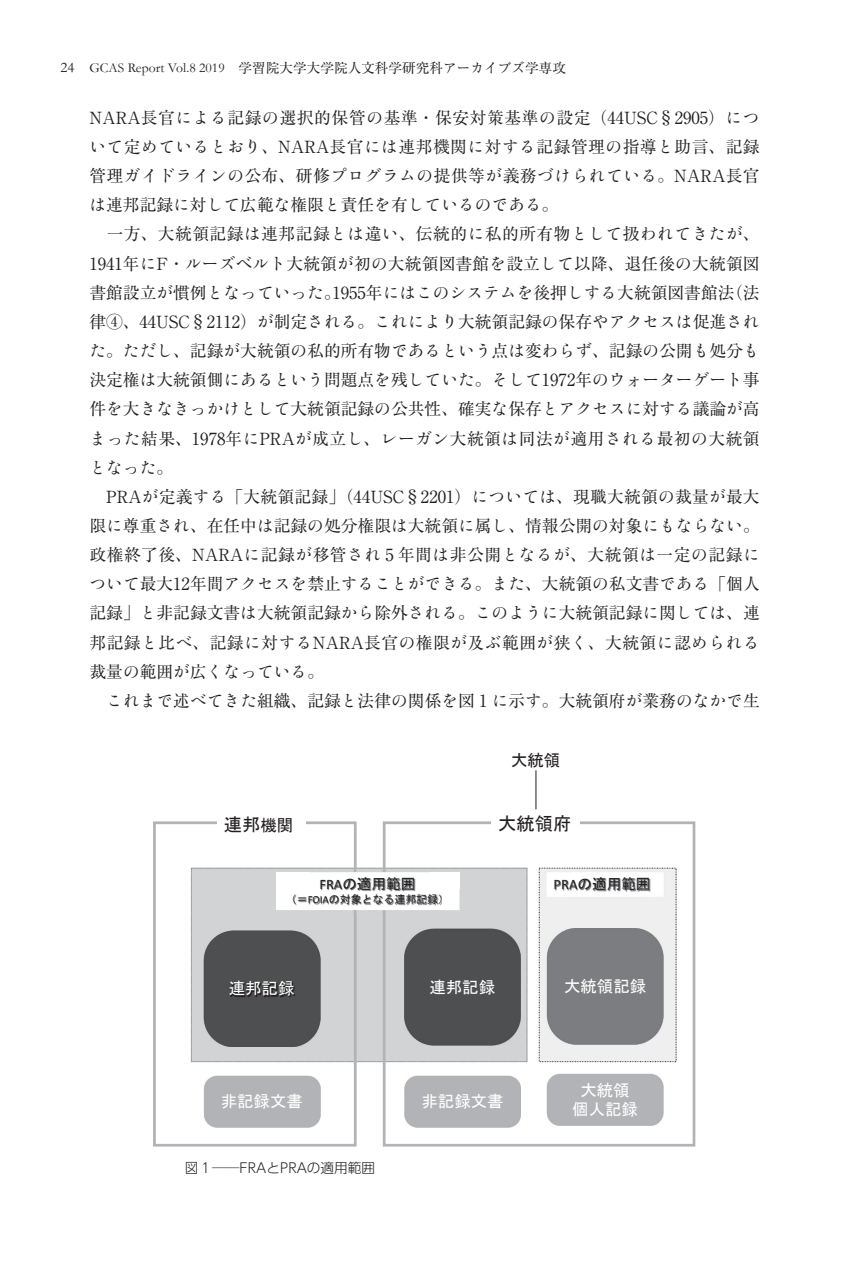
<style>
.page{position:relative;width:854px;height:1265px;background:#fff}
.page>*{position:absolute;margin:0;border:0;box-sizing:border-box;transform-origin:0 0}
.t1{font:18.2px "MS Gothic";color:#231f20}
.t2{font:16.8px/29.2px "Ryumin Pr 6 N";color:#231f20;text-align:justify}
.t3{font:16.8px/29.2px "Ryumin Std Regular KO";color:#231f20}
.t4{font:16.8px/29.2px "Ryumin Pr 6 N";letter-spacing:.03em;color:#231f20}
.t5{font:16.8px/29.2px "Ryumin Std Regular KO";letter-spacing:.03em;color:#231f20}
.t6{font:16.45px "MS Gothic";color:#fff}
.t7{font:16.45px "MS Gothic";color:#231f20}
.t8{font:14.88px "Garamond";color:#231f20}
.t9{font:14.53px "MS Gothic";letter-spacing:.005em;color:#231f20}
.t10{font:13.65px "Ryumin Pr 6 N";color:#231f20}
.t11{font:300 13.65px "UD Shin Go Pr 6 N";color:#231f20}
.t12{font:10.85px "MS Gothic";color:#231f20}
.s1{font-family:"Garamond"}
.s2{font-family:"Ryumin Std Regular KO"}
.s3{font-family:"Ryumin Pr 6 N"}
.s4{font-size:16.45px}
.s5{font-family:"Calibri"}
</style>
<div class="page">
<div style="left:193px;top:870px;width:332px;height:190px;background:#d2d3d5"></div>
<div style="left:191px;top:868px;width:336px;height:194px;border:1px dashed #888a8d"></div>
<div style="left:541px;top:870px;width:133px;height:190px;background:#efeff0"></div>
<div style="left:153px;top:821px;width:203px;height:326px;border:3px solid #b2b3b7"></div>
<div style="left:382px;top:821px;width:313px;height:326px;border:3px solid #b2b3b7"></div>
<div style="left:491px;top:809px;width:89px;height:29px;background:#fff"></div>
<div style="left:217px;top:810px;width:89px;height:28px;background:#fff"></div>
<img style="left:546px;top:928px;width:117px;height:117px">
<div style="left:404px;top:929px;width:116px;height:116px;background:#4e4f50"></div>
<div style="left:546px;top:1074px;width:117px;height:52px;background:#b2b3b7"></div>
<div style="left:404px;top:1075px;width:116px;height:52px;background:#b2b3b7"></div>
<img style="left:203px;top:930px;width:117px;height:117px">
<img style="left:218px;top:972px;width:88px;height:37px">
<img style="left:284px;top:974px;width:26px;height:36px">
<div style="left:203px;top:1075px;width:117px;height:52px;background:#b2b3b7"></div>
<div style="left:276px;top:872px;width:183px;height:38px;background:#fff"></div>
<img style="left:310px;top:871px;width:23px;height:19px">
<img style="left:333px;top:870px;width:93px;height:19px">
<img style="left:406px;top:871px;width:23px;height:18px">
<img style="left:279px;top:889px;width:36px;height:24px">
<img style="left:300px;top:890px;width:37px;height:25px">
<img style="left:322px;top:889px;width:120px;height:24px">
<img style="left:442px;top:910px;width:17px;height:5px">
<hr style="left:535px;top:770px;width:1px;height:39px;background:#231f20">
<img style="left:544px;top:871px;width:43px;height:33px">
<img style="left:568px;top:870px;width:93px;height:32px">
<img style="left:641px;top:871px;width:23px;height:33px">
<p class="t8" style="left:60px;top:57px;width:15px">24</p>
<p class="t10" style="left:89px;top:57px;width:478px"><span class="s1">GCAS Report Vol.8 2019</span> 学習院大学大学院人文科学研究科アーカイブズ学専攻</p>
<p class="t4" style="left:89px;top:102px;width:671px">NARA長官<span class="s2">による</span>記録<span class="s2">の</span>選択的保管<span class="s2">の</span>基準・保安対策基準<span class="s2">の</span>設定（44USC§2905）<span class="s2">について</span>定<span class="s2">めているとおり</span>、NARA長官<span class="s2">には</span>連邦機関<span class="s2">に</span>対<span class="s2">する</span>記録管理<span class="s2">の</span>指導<span class="s2">と</span>助言、記録</p>
<p class="t5" style="left:89px;top:160px;width:671px"><span class="s3">管理</span>ガイドラインの<span class="s3">公布、研修</span>プログラムの<span class="s3">提供等</span>が<span class="s3">義務</span>づけられている<span class="s3">。NARA長官</span>は<span class="s3">連邦記録</span>に<span class="s3">対</span>して<span class="s3">広範</span>な<span class="s3">権限</span>と<span class="s3">責任</span>を<span class="s3">有</span>しているのである<span class="s3">。</span></p>
<p class="t2" style="left:89px;top:219px;width:671px">　一方、大統領記録<span class="s2">は</span>連邦記録<span class="s2">とは</span>違<span class="s2">い</span>、伝統的<span class="s2">に</span>私的所有物<span class="s2">として</span>扱<span class="s2">われてきたが</span>、1941年<span class="s2">に</span>F・<span class="s2">ルーズベルト</span>大統領<span class="s2">が</span>初<span class="s2">の</span>大統領図書館<span class="s2">を</span>設立<span class="s2">して</span>以降、退任後<span class="s2">の</span>大統領図書館設立<span class="s2">が</span>慣例<span class="s2">となっていった</span>。1955年<span class="s2">にはこのシステムを</span>後押<span class="s2">しする</span>大統領図書館法（法律④、44USC§2112）<span class="s2">が</span>制定<span class="s2">される</span>。<span class="s2">これにより</span>大統領記録<span class="s2">の</span>保存<span class="s2">やアクセスは</span>促進<span class="s2">された</span>。<span class="s2">ただし</span>、記録<span class="s2">が</span>大統領<span class="s2">の</span>私的所有物<span class="s2">であるという</span>点<span class="s2">は</span>変<span class="s2">わらず</span>、記録<span class="s2">の</span>公開<span class="s2">も</span>処分<span class="s2">も</span></p>
<p class="t3" style="left:89px;top:364px;width:671px"><span class="s3">決定権</span>は<span class="s3">大統領側</span>にあるという<span class="s3">問題点</span>を<span class="s3">残</span>していた<span class="s3">。</span>そして<span class="s3">1972年</span>のウォーターゲート<span class="s3">事件</span>を<span class="s3">大</span>きなきっかけとして<span class="s3">大統領記録</span>の<span class="s3">公共性、確実</span>な<span class="s3">保存</span>とアクセスに<span class="s3">対</span>する<span class="s3">議論</span>が<span class="s3">高</span></p>
<p class="t4" style="left:89px;top:423px;width:671px"><span class="s2">まった</span>結果、1978年<span class="s2">に</span>PRA<span class="s2">が</span>成立<span class="s2">し</span>、<span class="s2">レーガン</span>大統領<span class="s2">は</span>同法<span class="s2">が</span>適用<span class="s2">される</span>最初<span class="s2">の</span>大統領</p>
<p class="t3" style="left:89px;top:451px;width:85px">となった<span class="s3">。</span></p>
<p class="t2" style="left:89px;top:481px;width:671px">　PRA<span class="s2">が</span>定義<span class="s2">する</span>「大統領記録」（44USC§2201）<span class="s2">については</span>、現職大統領<span class="s2">の</span>裁量<span class="s2">が</span>最大限<span class="s2">に</span>尊重<span class="s2">され</span>、在任中<span class="s2">は</span>記録<span class="s2">の</span>処分権限<span class="s2">は</span>大統領<span class="s2">に</span>属<span class="s2">し</span>、情報公開<span class="s2">の</span>対象<span class="s2">にもならない</span>。政権終了後、NARA<span class="s2">に</span>記録<span class="s2">が</span>移管<span class="s2">され</span> 5 年間<span class="s2">は</span>非公開<span class="s2">となるが</span>、大統領<span class="s2">は</span>一定<span class="s2">の</span>記録<span class="s2">に</span></p>
<p class="t3" style="left:89px;top:568px;width:671px">ついて<span class="s3">最大12年間</span>アクセスを<span class="s3">禁止</span>することができる<span class="s3">。</span>また<span class="s3">、大統領</span>の<span class="s3">私文書</span>である<span class="s3">「個人</span></p>
<p class="t2" style="left:89px;top:598px;width:671px">記録」<span class="s2">と</span>非記録文書<span class="s2">は</span>大統領記録<span class="s2">から</span>除外<span class="s2">される</span>。<span class="s2">このように</span>大統領記録<span class="s2">に</span>関<span class="s2">しては</span>、連邦記録<span class="s2">と</span>比<span class="s2">べ</span>、記録<span class="s2">に</span>対<span class="s2">する</span>NARA長官<span class="s2">の</span>権限<span class="s2">が</span>及<span class="s2">ぶ</span>範囲<span class="s2">が</span>狭<span class="s2">く</span>、大統領<span class="s2">に</span>認<span class="s2">められる</span></p>
<p class="t3" style="left:89px;top:655px;width:236px"><span class="s3">裁量</span>の<span class="s3">範囲</span>が<span class="s3">広</span>くなっている<span class="s3">。</span></p>
<p class="t2" style="left:106px;top:685px;width:654px"><span class="s2">これまで</span>述<span class="s2">べてきた</span>組織、記録<span class="s2">と</span>法律<span class="s2">の</span>関係<span class="s2">を</span>図 1 <span class="s2">に</span>示<span class="s2">す</span>。大統領府<span class="s2">が</span>業務<span class="s2">のなかで</span>生</p>
<p class="t7" style="left:511px;top:752px;width:51px">大統領</p>
<p class="t1" style="left:224px;top:815px;width:71px">連邦<span class="s4">機関</span></p>
<p class="t1" style="left:498px;top:814px;width:74px">大統領府</p>
<p class="t9" style="left:319px;top:877px;width:97px"><span class="s5">FRA</span>の適用範囲</p>
<p class="t12" style="left:286px;top:894px;width:165px">（＝<span class="s5">FOIA</span>の対象となる連邦記録）</p>
<p class="t9" style="left:553px;top:877px;width:98px"><span class="s5">PRA</span>の適用範囲</p>
<p class="t6" style="left:229px;top:980px;width:67px">連邦記録</p>
<p class="t6" style="left:429px;top:979px;width:67px">連邦記録</p>
<p class="t6" style="left:564px;top:978px;width:83px">大統領記録</p>
<p class="t6" style="left:221px;top:1093px;width:83px">非記録文書</p>
<p class="t11" style="left:89px;top:1157px;width:287px">　　　　　　　図 1 ──FRAとPRAの適用範囲</p>
<p class="t6" style="left:421px;top:1093px;width:83px">非記録文書</p>
<p class="t6" style="left:580px;top:1081px;width:51px">大統領</p>
<p class="t6" style="left:572px;top:1101px;width:67px">個人記録</p>
</div>
